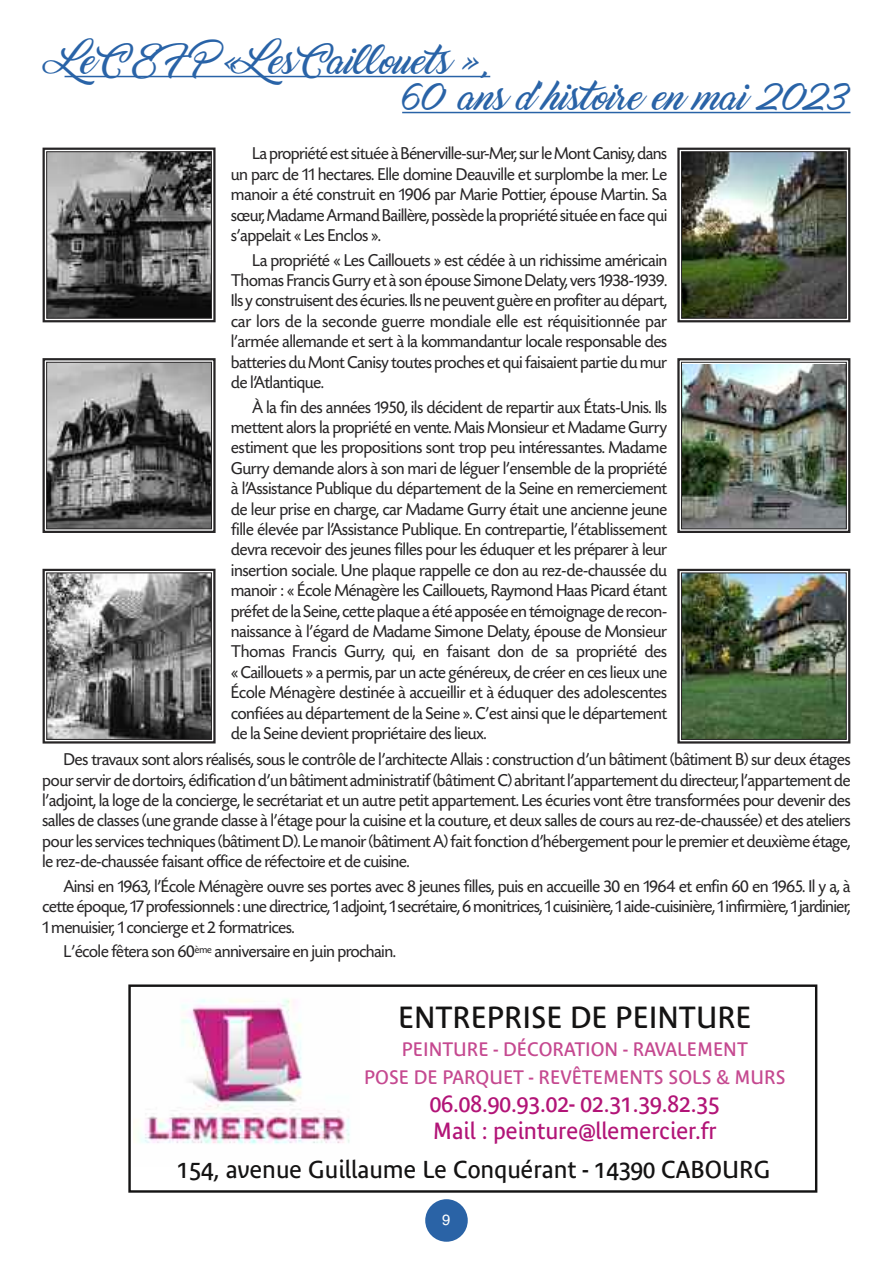
<style>
.page{position:relative;width:893px;height:1263px;background:#fff}
.page>*{position:absolute;margin:0;border:0;box-sizing:border-box;transform-origin:0 0}
.t1{font:30.3px "Bienvenue TT";color:#141313}
.t2{font:30px/36px "Marguerite";color:#2963a7}
.t3{font:24.3px "Bienvenue TT";color:#141313}
.t4{font:23.25px/27.9px "Bienvenue TT";color:#b21477}
.t5{font:19.35px/27.9px "Bienvenue TT";color:#c54990;text-align:center}
.t6{font:18px/20.4px "Today SH";color:#272526;text-align:justify}
.t7{font:15px "Helvetica";color:#fff}
</style>
<div class="page">
<div style="left:425px;top:1199px;width:43px;height:43px;background:#2a63a6;border-radius:50%"></div>
<img style="left:139px;top:999px;width:211px;height:145px">
<div style="left:128px;top:984px;width:689px;height:208px;border:2px solid #141313"></div>
<img style="left:48px;top:153px;width:162px;height:164px">
<div style="left:43px;top:148px;width:173px;height:174px;border:2px solid #272526"></div>
<div style="left:46px;top:151px;width:166px;height:168px;border:1px solid #272526"></div>
<img style="left:48px;top:364px;width:162px;height:163px">
<div style="left:43px;top:358px;width:173px;height:175px;border:2px solid #272526"></div>
<div style="left:46px;top:362px;width:166px;height:167px;border:1px solid #272526"></div>
<img style="left:48px;top:574px;width:162px;height:164px">
<div style="left:43px;top:569px;width:173px;height:174px;border:2px solid #272526"></div>
<div style="left:46px;top:572px;width:166px;height:168px;border:1px solid #272526"></div>
<img style="left:683px;top:153px;width:162px;height:164px">
<div style="left:677px;top:148px;width:173px;height:174px;border:2px solid #272526"></div>
<div style="left:681px;top:151px;width:166px;height:168px;border:1px solid #272526"></div>
<img style="left:683px;top:365px;width:162px;height:162px">
<div style="left:677px;top:358px;width:173px;height:175px;border:2px solid #272526"></div>
<div style="left:681px;top:362px;width:166px;height:167px;border:1px solid #272526"></div>
<img style="left:683px;top:574px;width:162px;height:164px">
<div style="left:677px;top:569px;width:173px;height:175px;border:2px solid #272526"></div>
<div style="left:681px;top:572px;width:166px;height:168px;border:1px solid #272526"></div>
<hr style="left:65px;top:76px;width:425px;height:1px;background:#2963a7">
<hr style="left:402px;top:112px;width:448px;height:1px;background:#2963a7">
<h2 class="t2" style="left:402px;top:46px;width:450px;text-indent:-338px">Le C E FP « Les Caillouets »,<br>60 ans d’histoire en mai 2023</h2>
<p class="t6" style="left:231px;top:143px;width:437px;text-indent:21px">La propriété estsituée à Bénerville-sur-Mer,surleMontCanisy, dans un parc de 11 hectares. Elle domine Deauville et surplombe la mer. Le manoir a été construit en 1906 par Marie Pottier, épouse Martin. Sa sœur,MadameArmand Baillère, possède la propriété située en face qui s'appelait « Les Enclos ».</p>
<p class="t6" style="left:231px;top:249px;width:437px;text-indent:21px">La propriété « Les Caillouets » est cédée à un richissime américain ThomasFrancisGurry et à son épouse SimoneDelaty, vers1938-1939.<br>Ils y construisent des écuries. Ils ne peuvent guère en profiter au départ, car lors de la seconde guerre mondiale elle est réquisitionnée par l'armée allemande et sert à la kommandantur locale responsable des batteries duMont Canisy toutes proches et quifaisaient partie dumur de l'Atlantique.</p>
<p class="t6" style="left:231px;top:396px;width:437px;text-indent:21px">À la fin des années 1950, ils décident de repartir aux États-Unis. Ils mettent alors la propriété en vente. Mais Monsieur et Madame Gurry estiment que les propositions sont trop peu intéressantes. Madame Gurry demande alors à son mari de léguer l'ensemble de la propriété à l'Assistance Publique du département de la Seine en remerciement de leur prise en charge, car Madame Gurry était une ancienne jeune fille élevée par l'Assistance Publique. En contrepartie, l'établissement devra recevoir des jeunes filles pour les éduquer et les préparer à leur insertion sociale. Une plaque rappelle ce don au rez-de-chaussée du manoir : « École Ménagère les Caillouets, Raymond Haas Picard étant préfet de la Seine,cette plaque a été apposée en témoignage de recon&shy;naissance à l'égard de Madame Simone Delaty, épouse de Monsieur Thomas Francis Gurry, qui, en faisant don de sa propriété des « Caillouets » a permis, par un acte généreux, de créer en ces lieux une École Ménagère destinée à accueillir et à éduquer des adolescentes confiées au département de la Seine ». C'est ainsi que le département de la Seine devient propriétaire des lieux.</p>
<p class="t6" style="left:43px;top:749px;width:809px;text-indent:21px">Des travaux sont alors réalisés, sous le contrôle de l'architecte Allais : construction d'un bâtiment (bâtiment B) sur deux étages pourservir de dortoirs, édification d'un bâtiment administratif(bâtiment C) abritantl'appartement du directeur, l'appartement de l'adjoint, la loge de la concierge, le secrétariat et un autre petit appartement. Les écuries vont être transformées pour devenir des salles de classes (une grande classe à l'étage pour la cuisine et la couture, et deux salles de cours au rez-de-chaussée) et des ateliers pourlesservicestechniques(bâtimentD). Lemanoir(bâtimentA)faitfonction d'hébergement pourle premier et deuxième étage, le rez-de-chaussée faisant office de réfectoire et de cuisine.</p>
<p class="t6" style="left:43px;top:875px;width:809px;text-indent:21px">Ainsi en 1963, l'École Ménagère ouvre ses portes avec 8 jeunes filles, puis en accueille 30 en 1964 et enfin 60 en 1965. Il y a, à cette époque,17 professionnels: une directrice,1 adjoint,1secrétaire, 6monitrices,1cuisinière,1 aide-cuisinière,1infirmière,1jardinier, 1 menuisier, 1 concierge et 2 formatrices.</p>
<p class="t6" style="left:64px;top:941px;width:333px">L’école fêtera son 60<sup>ème</sup> anniversaire en juin prochain.</p>
<h1 class="t1" style="left:398px;top:1000px;width:355px">ENTREPRISE DE PEINTURE</h1>
<p class="t5" style="left:364px;top:1035px;width:423px">PEINTURE - DÉCORATION - RAVALEMENT<br>POSE DE PARQUET - REVÊTEMENTS SOLS &amp; MURS</p>
<p class="t4" style="left:430px;top:1089px;width:291px">06.08.90.93.02- 02.31.39.82.35<br>Mail : peinture@llemercier.fr</p>
<h3 class="t3" style="left:177px;top:1155px;width:595px">154, avenue Guillaume Le Conquérant - 14390 CABOURG</h3>
<p class="t7" style="left:442px;top:1211px;width:10px">9</p>
</div>
